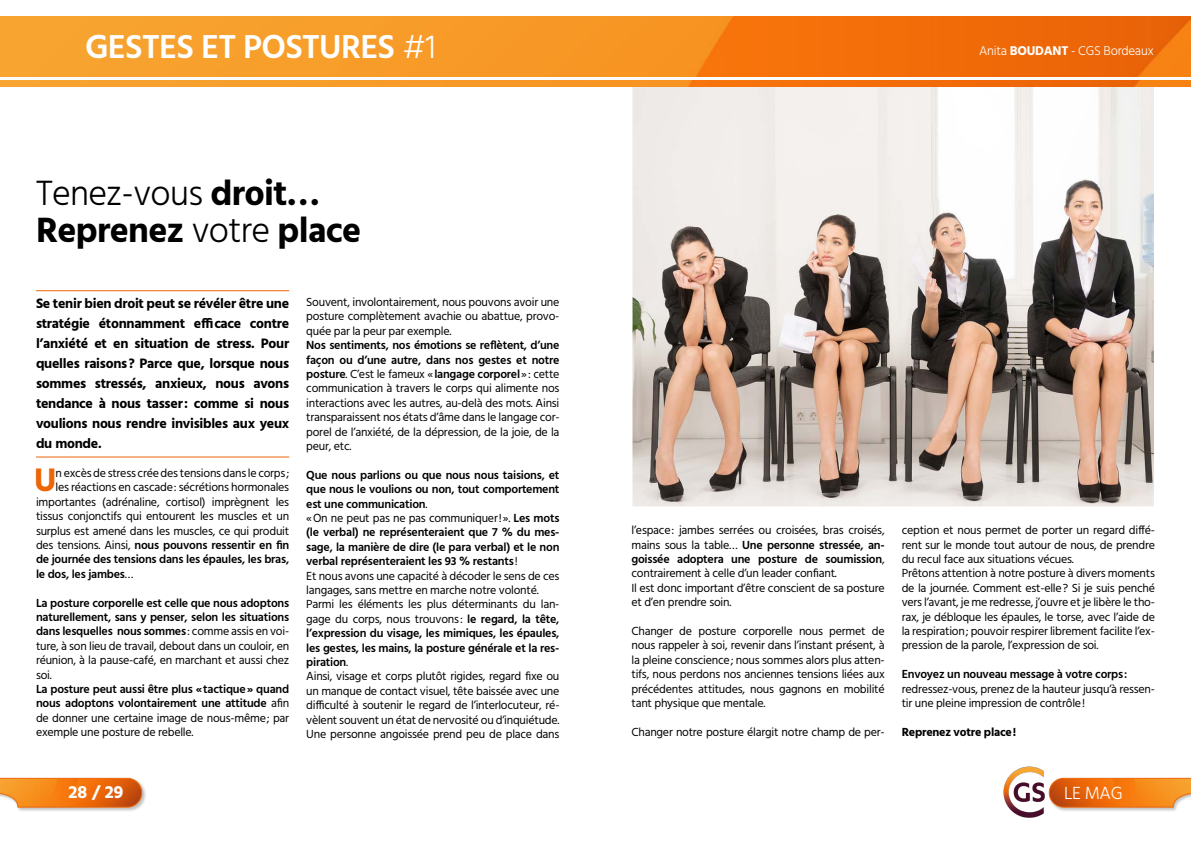
<style>
.page{position:relative;width:1191px;height:842px;background:#fff}
.page>*{position:absolute;margin:0;border:0;box-sizing:border-box;transform-origin:0 0}
.t1{font:700 36px/37px "Hind";letter-spacing:-.02em;color:#000}
.t2{font:600 34px "Hind";letter-spacing:-.02em;color:#fff}
.t3{font:700 33.4px "Hind";color:#ec6608}
.t4{font:700 18px "Hind";color:#fff}
.t5{font:300 18px "Hind";color:#fff}
.t6{font:700 14px/20px "Hind";letter-spacing:-.02em;color:#000;text-align:justify}
.t7{font:300 13px "Hind";letter-spacing:-.02em;color:#fff}
.t8{font:12px/14.4px "Hind";letter-spacing:-.02em;color:#000}
.t9{font:600 12px/14.4px "Hind";letter-spacing:-.02em;color:#000;text-align:justify}
.t10{font:700 12px "Hind";letter-spacing:-.02em;color:#000}
.s1{font-weight:300}
.s2{font-weight:700}
.s3{font-weight:400}
.s4{font-weight:600}
</style>
<div class="page">
<img style="left:633px;top:87px;width:520px;height:418px">
<img style="left:0;top:16px;width:1191px;height:61px">
<img style="left:0;top:81px;width:1191px;height:5px">
<div style="left:0;top:777px;width:147px;height:35px;background:#000;opacity:.25"></div>
<svg style="left:0;top:778px;width:142px;height:29px"></svg>
<div style="left:1048px;top:777px;width:143px;height:35px;background:#000;opacity:.25"></div>
<svg style="left:1062px;top:778px;width:129px;height:29px"></svg>
<img style="left:1003px;top:766px;width:59px;height:52px">
<hr style="left:36px;top:290px;width:253px;height:1px;background:#ec6608">
<hr style="left:36px;top:457px;width:253px;height:1px;background:#ec6608">
<h2 class="t2" style="left:85px;top:23px;width:352px">GESTES ET POSTURES <span class="s1">#1</span></h2>
<p class="t7" style="left:979px;top:43px;width:176px">Anita <span class="s2">BOUDANT</span> - CGS Bordeaux</p>
<h1 class="t1" style="left:36px;top:174px;width:327px"><span class="s1">Tenez-vous</span> droit…<br>Reprenez <span class="s1">votre</span> place</h1>
<p class="t6" style="left:36px;top:293px;width:255px">Se tenir bien droit peut se révéler être une stratégie étonnamment efficace contre l’anxiété et en situation de stress. Pour quelles raisons? Parce que, lorsque nous sommes stressés, anxieux, nous avons tendance à nous tasser: comme si nous voulions nous rendre invisibles aux yeux du monde.</p>
<h3 class="t3" style="left:34px;top:460px;width:24px">U</h3>
<p class="t8" style="left:56px;top:466px;width:235px">n excès de stress crée des tensions dans le corps;</p>
<p class="t8" style="left:56px;top:481px;width:235px">les réactions en cascade: sécrétions hormonales</p>
<p class="t8" style="left:36px;top:495px;width:255px">importantes (adrénaline, cortisol) imprègnent les</p>
<p class="t8" style="left:36px;top:510px;width:255px">tissus conjonctifs qui entourent les muscles et un</p>
<p class="t8" style="left:36px;top:524px;width:255px">surplus est amené dans les muscles, ce qui produit</p>
<p class="t9" style="left:36px;top:538px;width:255px"><span class="s3">des tensions. Ainsi,</span> nous pouvons ressentir en fin</p>
<p class="t9" style="left:36px;top:553px;width:255px">de journée des tensions dans les épaules, les bras,</p>
<p class="t9" style="left:36px;top:567px;width:99px">le dos, les jambes<span class="s3">…</span></p>
<p class="t9" style="left:36px;top:596px;width:255px">La posture corporelle est celle que nous adoptons naturellement, sans y penser, selon les situations dans lesquelles nous sommes<span class="s3">: comme assis en voi&shy;ture, à son lieu de travail, debout dans un couloir, en réunion, à la pause-café, en marchant et aussi chez soi.</span></p>
<p class="t9" style="left:36px;top:682px;width:255px">La posture peut aussi être plus «tactique» quand nous adoptons volontairement une attitude <span class="s3">afin de donner une certaine image de nous-même; par exemple une posture de rebelle.</span></p>
<p class="t8" style="left:306px;top:295px;width:255px;text-align:justify">Souvent, involontairement, nous pouvons avoir une posture complètement avachie ou abattue, provo&shy;quée par la peur par exemple.</p>
<p class="t8" style="left:306px;top:339px;width:255px;text-align:justify"><span class="s4">Nos sentiments, nos émotions se reflètent, d’une façon ou d’une autre, dans nos gestes et notre posture</span>. C’est le fameux «<span class="s4">langage corporel</span>»: cette communication à travers le corps qui alimente nos interactions avec les autres, au-delà des mots. Ainsi transparaissent nos états d’âme dans le langage cor&shy;porel de l’anxiété, de la dépression, de la joie, de la peur, etc.</p>
<p class="t8" style="left:306px;top:468px;width:255px"><span class="s4">Que nous parlions ou que nous nous taisions, et que nous le voulions ou non, tout comportement est une communication</span>.<br>«On ne peut pas ne pas communiquer!». <span class="s4">Les mots (le verbal) ne représenteraient que 7 % du mes&shy;sage, la manière de dire (le para verbal) et le non verbal représenteraient les 93 % restants</span>!<br>Et nous avons une capacité à décoder le sens de ces langages, sans mettre en marche notre volonté.<br>Parmi les éléments les plus déterminants du lan&shy;gage du corps, nous trouvons: <span class="s4">le regard, la tête, l’expression du visage, les mimiques, les épaules, les gestes, les mains, la posture générale et la res&shy;piration</span>.<br>Ainsi, visage et corps plutôt rigides, regard fixe ou un manque de contact visuel, tête baissée avec une difficulté à soutenir le regard de l’interlocuteur, ré&shy;vèlent souvent un état de nervosité ou d’inquiétude.<br>Une personne angoissée prend peu de place dans</p>
<p class="t8" style="left:631px;top:524px;width:255px">l’espace: jambes serrées ou croisées, bras croisés, mains sous la table… <span class="s4">Une personne stressée, an&shy;goissée adoptera une posture de soumission</span>, contrairement à celle d’un leader confiant.<br>Il est donc important d’être conscient de sa posture et d’en prendre soin.</p>
<p class="t8" style="left:631px;top:624px;width:255px;text-align:justify">Changer de posture corporelle nous permet de nous rappeler à soi, revenir dans l’instant présent, à la pleine conscience; nous sommes alors plus atten&shy;tifs, nous perdons nos anciennes tensions liées aux précédentes attitudes, nous gagnons en mobilité tant physique que mentale.</p>
<p class="t8" style="left:631px;top:725px;width:255px">Changer notre posture élargit notre champ de per-</p>
<p class="t8" style="left:901px;top:524px;width:255px">ception et nous permet de porter un regard diffé&shy;rent sur le monde tout autour de nous, de prendre du recul face aux situations vécues.<br>Prêtons attention à notre posture à divers moments de la journée. Comment est-elle? Si je suis penché vers l’avant, je me redresse, j’ouvre et je libère le tho&shy;rax, je débloque les épaules, le torse, avec l’aide de la respiration; pouvoir respirer librement facilite l’ex&shy;pression de la parole, l’expression de soi.</p>
<p class="t9" style="left:901px;top:668px;width:227px">Envoyez un nouveau message à votre corps:</p>
<p class="t8" style="left:901px;top:682px;width:255px">redressez-vous, prenez de la hauteur jusqu’à ressen&shy;tir une pleine impression de contrôle!</p>
<p class="t10" style="left:901px;top:725px;width:116px">Reprenez votre place!</p>
<h3 class="t4" style="left:69px;top:781px;width:56px">28 / 29</h3>
<h3 class="t5" style="left:1064px;top:781px;width:60px">LE MAG</h3>
</div>
